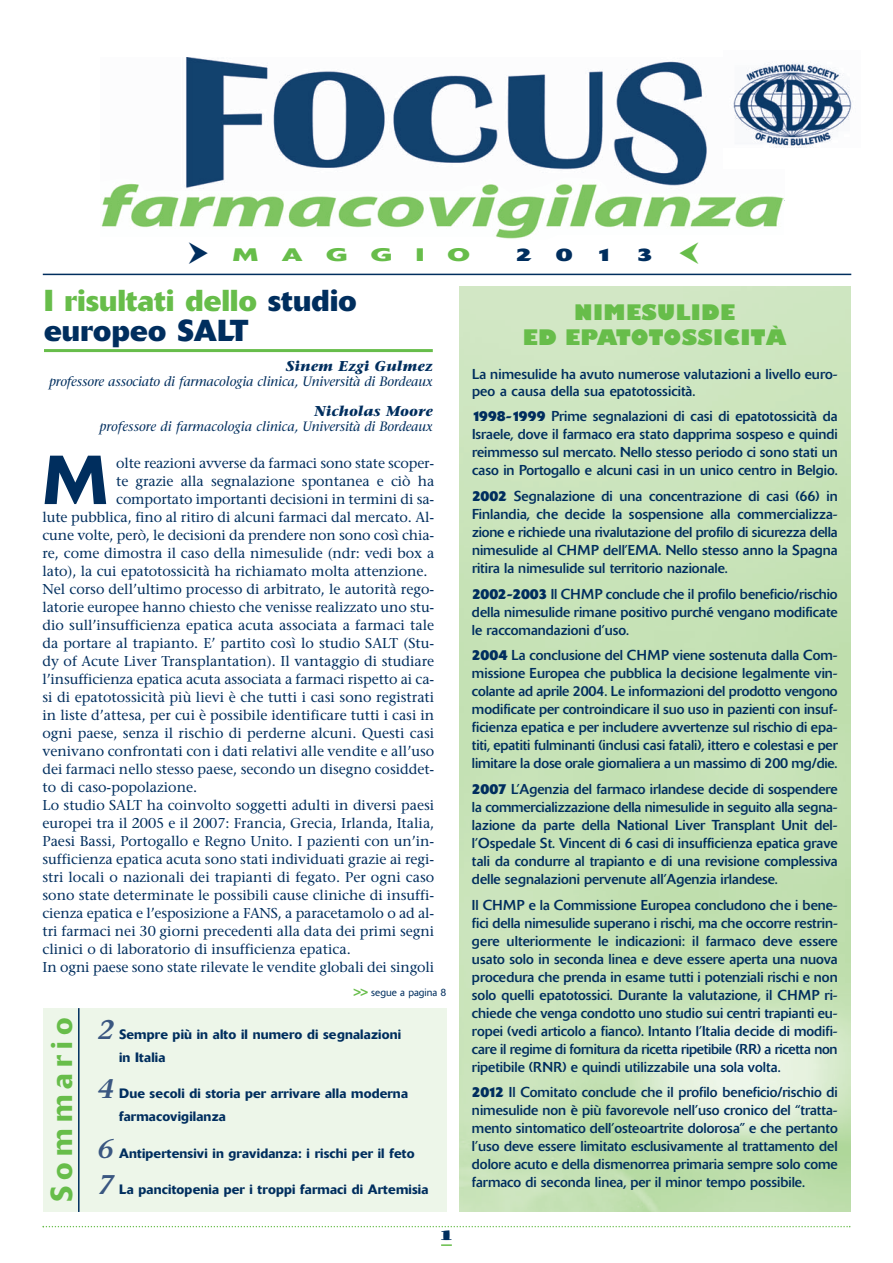
<style>
.page{position:relative;width:893px;height:1263px;background:#fff}
.page>*{position:absolute;margin:0;border:0;box-sizing:border-box;transform-origin:0 0}
.t1{font:500 68.55px "Delta";color:#002e5e}
.t2{font:700 30px/30px "Delta";letter-spacing:.01em;color:#002e5e}
.t3{font:500 30px "Delta";letter-spacing:.205em;color:#67bd4a}
.t4{font:800 21px/25.2px "Gill Sans";letter-spacing:.015em;color:#67bd4a;text-align:center}
.t5{font:700 18px "Delta";color:#67bd4a;scale:1.5 1}
.t6{font:700 18px "Delta";color:#002e5e;scale:1.5 1}
.t7{font:14.25px/18px "Delta";color:#002e5e;text-align:justify}
.t8{font:14.25px "Stone Serif";color:#002e5e}
.t9{font:italic 700 14.25px "Stone Serif";letter-spacing:.01em;color:#002e5e}
.t10{font:14.25px "Jimbo MM.525.wt.350.wd";color:#002e5e}
.t11{font:500 13.5px/22.8px "Delta";letter-spacing:.01em;color:#002e5e}
.t12{font:italic 13.5px "Stone Serif";letter-spacing:-.01em;color:#002e5e}
.t13{font:300 10.5px "Delta";color:#002e5e}
.s1{color:#67bd4a}
.s2{font-weight:700}
.s3{font-weight:700;color:#67bd4a}
.s4{font-family:"Stone Serif";font-weight:600;font-style:italic;font-size:27px;color:#3a5781}
</style>
<div class="page">
<div style="left:43px;top:1008px;width:403px;height:204px;background:#edf6e9"></div>
<hr style="left:78px;top:1008px;width:2px;height:204px;background:#002e5e">
<img style="left:186px;top:57px;width:598px;height:143px">
<div style="left:723px;top:49px;width:138px;height:120px;background:#fff"></div>
<img style="left:733px;top:62px;width:120px;height:86px">
<img style="left:101px;top:177px;width:682px;height:62px">
<hr style="left:43px;top:274px;width:808px;height:1px;background:#002e5e">
<hr style="left:44px;top:349px;width:389px;height:3px;background:#67bd4a">
<svg style="left:43px;top:1226px;width:807px;height:1px"></svg>
<svg style="left:441px;top:1244px;width:11px;height:2px"></svg>
<p class="t5" style="left:233px;top:248px;width:18px">M</p>
<p class="t5" style="left:282px;top:248px;width:15px">A</p>
<p class="t5" style="left:326px;top:248px;width:16px">G</p>
<p class="t5" style="left:371px;top:248px;width:16px">G</p>
<p class="t5" style="left:416px;top:248px;width:7px">I</p>
<p class="t5" style="left:448px;top:248px;width:16px">O</p>
<p class="t6" style="left:516px;top:248px;width:13px">2</p>
<p class="t6" style="left:556px;top:248px;width:13px">0</p>
<p class="t6" style="left:596px;top:248px;width:13px">1</p>
<p class="t6" style="left:637px;top:248px;width:13px">3</p>
<h2 class="t2" style="left:44px;top:288px;width:314px"><span class="s1">I risultati dello</span> studio europeo SALT</h2>
<p class="t9" style="left:286px;top:360px;width:149px">Sinem Ezgi Gulmez</p>
<p class="t12" style="left:49px;top:376px;width:385px">professore associato di farmacologia clinica, Università di Bordeaux</p>
<p class="t9" style="left:314px;top:405px;width:120px">Nicholas Moore</p>
<p class="t12" style="left:100px;top:421px;width:335px">professore di farmacologia clinica, Università di Bordeaux</p>
<h3 class="t4" style="left:523px;top:301px;width:265px">NIMESULIDE<br>ED EPATOTOSSICITÀ</h3>
<p class="t7" style="left:472px;top:366px;width:367px;line-height:17.1px">La nimesulide ha avuto numerose valutazioni a livello euro&shy;peo a causa della sua epatotossicità.</p>
<p class="t7" style="left:472px;top:409px;width:367px"><span class="s2">1998-1999</span> Prime segnalazioni di casi di epatotossicità da Israele, dove il farmaco era stato dapprima sospeso e quindi reimmesso sul mercato. Nello stesso periodo ci sono stati un caso in Portogallo e alcuni casi in un unico centro in Belgio.</p>
<p class="t7" style="left:472px;top:488px;width:367px"><span class="s2">2002</span> Segnalazione di una concentrazione di casi (66) in Finlandia, che decide la sospensione alla commercializza&shy;zione e richiede una rivalutazione del profilo di sicurezza della nimesulide al CHMP dell’EMA. Nello stesso anno la Spagna ritira la nimesulide sul territorio nazionale.</p>
<p class="t7" style="left:472px;top:586px;width:367px"><span class="s2">2002-2003</span> Il CHMP conclude che il profilo beneficio/rischio della nimesulide rimane positivo purché vengano modificate le raccomandazioni d’uso.</p>
<p class="t7" style="left:472px;top:648px;width:367px"><span class="s2">2004</span> La conclusione del CHMP viene sostenuta dalla Com&shy;missione Europea che pubblica la decisione legalmente vin&shy;colante ad aprile 2004. Le informazioni del prodotto vengono modificate per controindicare il suo uso in pazienti con insuf&shy;ficienza epatica e per includere avvertenze sul rischio di epa&shy;titi, epatiti fulminanti (inclusi casi fatali), ittero e colestasi e per limitare la dose orale giornaliera a un massimo di 200 mg/die.</p>
<p class="t7" style="left:472px;top:781px;width:367px"><span class="s2">2007</span> L’Agenzia del farmaco irlandese decide di sospendere la commercializzazione della nimesulide in seguito alla segna&shy;lazione da parte della National Liver Transplant Unit del&shy;l’Ospedale St. Vincent di 6 casi di insufficienza epatica grave tali da condurre al trapianto e di una revisione complessiva delle segnalazioni pervenute all’Agenzia irlandese.</p>
<p class="t7" style="left:472px;top:897px;width:367px">Il CHMP e la Commissione Europea concludono che i bene&shy;fici della nimesulide superano i rischi, ma che occorre restrin&shy;gere ulteriormente le indicazioni: il farmaco deve essere usato solo in seconda linea e deve essere aperta una nuova procedura che prenda in esame tutti i potenziali rischi e non solo quelli epatotossici. Durante la valutazione, il CHMP ri&shy;chiede che venga condotto uno studio sui centri trapianti eu&shy;ropei (vedi articolo a fianco). Intanto l’Italia decide di modifi&shy;care il regime di fornitura da ricetta ripetibile (RR) a ricetta non ripetibile (RNR) e quindi utilizzabile una sola volta.</p>
<p class="t7" style="left:472px;top:1084px;width:367px"><span class="s2">2012</span> Il Comitato conclude che il profilo beneficio/rischio di nimesulide non è più favorevole nell’uso cronico del “tratta&shy;mento sintomatico dell’osteoartrite dolorosa” e che pertanto l’uso deve essere limitato esclusivamente al trattamento del dolore acuto e della dismenorrea primaria sempre solo come farmaco di seconda linea, per il minor tempo possibile.</p>
<h1 class="t1" style="left:43px;top:456px;width:67px">M</h1>
<p class="t8" style="left:116px;top:458px;width:320px">olte reazioni avverse da farmaci sono state scoper-</p>
<p class="t8" style="left:116px;top:476px;width:320px">te grazie alla segnalazione spontanea e ciò ha</p>
<p class="t8" style="left:116px;top:494px;width:320px">comportato importanti decisioni in termini di sa-</p>
<p class="t8" style="left:43px;top:512px;width:393px">lute pubblica, fino al ritiro di alcuni farmaci dal mercato. Al-</p>
<p class="t8" style="left:43px;top:530px;width:393px">cune volte, però, le decisioni da prendere non sono così chia-</p>
<p class="t8" style="left:43px;top:548px;width:393px">re, come dimostra il caso della nimesulide (ndr: vedi box a</p>
<p class="t8" style="left:43px;top:566px;width:387px">lato), la cui epatotossicità ha richiamato molta attenzione.</p>
<p class="t8" style="left:43px;top:584px;width:393px">Nel corso dell’ultimo processo di arbitrato, le autorità rego-</p>
<p class="t8" style="left:43px;top:602px;width:393px">latorie europee hanno chiesto che venisse realizzato uno stu-</p>
<p class="t8" style="left:43px;top:620px;width:393px">dio sull’insufficienza epatica acuta associata a farmaci tale</p>
<p class="t8" style="left:43px;top:638px;width:393px">da portare al trapianto. E’ partito così lo studio SALT (Stu-</p>
<p class="t8" style="left:43px;top:656px;width:393px">dy of Acute Liver Transplantation). Il vantaggio di studiare</p>
<p class="t8" style="left:43px;top:673px;width:393px">l’insufficienza epatica acuta associata a farmaci rispetto ai ca-</p>
<p class="t8" style="left:43px;top:691px;width:393px">si di epatotossicità più lievi è che tutti i casi sono registrati</p>
<p class="t8" style="left:43px;top:709px;width:393px">in liste d’attesa, per cui è possibile identificare tutti i casi in</p>
<p class="t8" style="left:43px;top:727px;width:393px">ogni paese, senza il rischio di perderne alcuni. Questi casi</p>
<p class="t8" style="left:43px;top:745px;width:393px">venivano confrontati con i dati relativi alle vendite e all’uso</p>
<p class="t8" style="left:43px;top:763px;width:393px">dei farmaci nello stesso paese, secondo un disegno cosiddet-</p>
<p class="t8" style="left:43px;top:781px;width:156px">to di caso-popolazione.</p>
<p class="t8" style="left:43px;top:799px;width:393px">Lo studio SALT ha coinvolto soggetti adulti in diversi paesi</p>
<p class="t8" style="left:43px;top:817px;width:393px">europei tra il 2005 e il 2007: Francia, Grecia, Irlanda, Italia,</p>
<p class="t8" style="left:43px;top:835px;width:393px">Paesi Bassi, Portogallo e Regno Unito. I pazienti con un’in-</p>
<p class="t8" style="left:43px;top:853px;width:393px">sufficienza epatica acuta sono stati individuati grazie ai regi-</p>
<p class="t8" style="left:43px;top:871px;width:393px">stri locali o nazionali dei trapianti di fegato. Per ogni caso</p>
<p class="t8" style="left:43px;top:889px;width:393px">sono state determinate le possibili cause cliniche di insuffi-</p>
<p class="t8" style="left:43px;top:907px;width:393px">cienza epatica e l’esposizione a FANS, a paracetamolo o ad al-</p>
<p class="t8" style="left:43px;top:925px;width:393px">tri farmaci nei 30 giorni precedenti alla data dei primi segni</p>
<p class="t8" style="left:43px;top:943px;width:310px">clinici o di laboratorio di insufficienza epatica.</p>
<p class="t8" style="left:43px;top:961px;width:393px">In ogni paese sono state rilevate le vendite globali dei singoli</p>
<p class="t13" style="left:354px;top:989px;width:94px"><span class="s3">&gt;&gt;</span> segue a pagina 8</p>
<h2 class="t3" style="left:51px;top:1202px;width:186px;rotate:-90deg">Sommario</h2>
<p class="t11" style="left:119px;top:1024px;width:284px;text-indent:-21px"><span class="s4">2</span> Sempre più in alto il numero di segnalazioni in Italia</p>
<p class="t11" style="left:119px;top:1083px;width:290px;text-indent:-21px"><span class="s4">4</span> Due secoli di storia per arrivare alla moderna farmacovigilanza</p>
<p class="t11" style="left:98px;top:1143px;width:318px"><span class="s4">6</span> Antipertensivi in gravidanza: i rischi per il feto</p>
<p class="t11" style="left:98px;top:1179px;width:332px"><span class="s4">7</span> La pancitopenia per i troppi farmaci di Artemisia</p>
<p class="t10" style="left:441px;top:1230px;width:12px">1</p>
</div>
